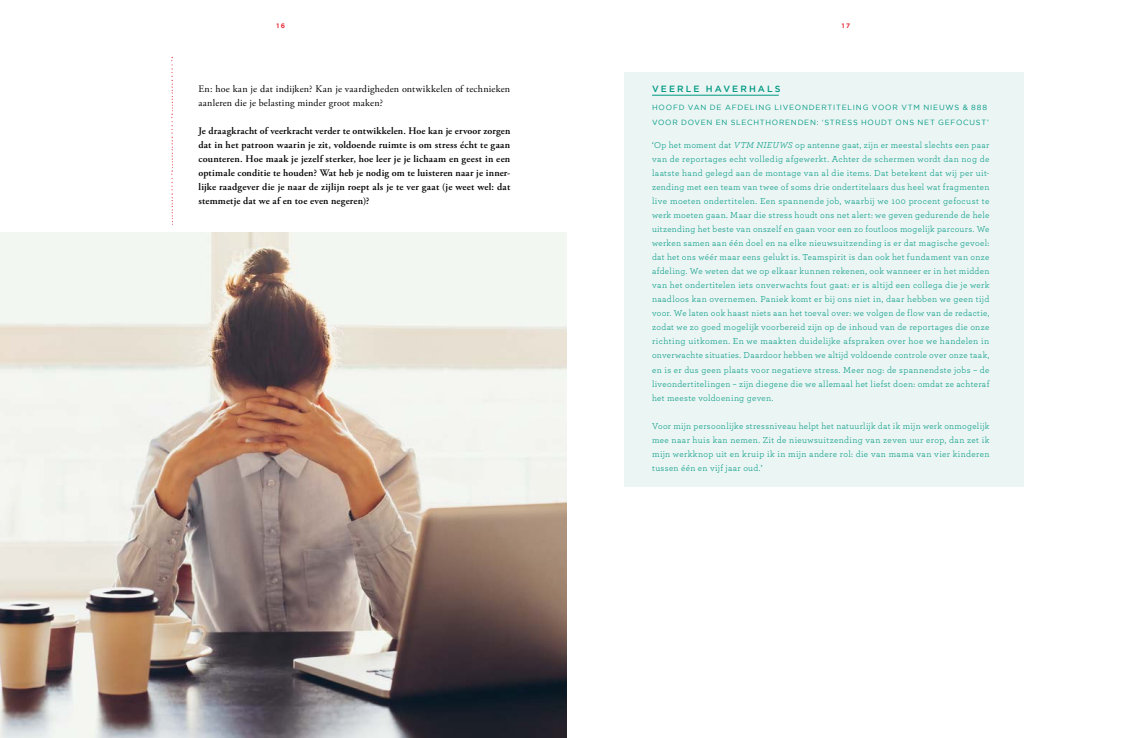
<style>
.page{position:relative;width:1134px;height:738px;background:#fff}
.page>*{position:absolute;margin:0;border:0;box-sizing:border-box;transform-origin:0 0}
.t1{font:600 10px/14px "Adobe Garamond Pro";letter-spacing:.015em;color:#000;text-align:justify}
.t2{font:10px/14px "Adobe Garamond Pro";letter-spacing:.02em;color:#000}
.t3{font:9px/14px "Archer";letter-spacing:.035em;color:#009982;text-align:justify}
.t4{font:500 9px "Gotham";letter-spacing:.23em;color:#009982}
.t5{font:7.5px/15px "Gotham";letter-spacing:.1em;color:#009982}
.t6{font:700 6.5px "Gotham";color:#e7343f}
.s1{font-style:italic}
</style>
<div class="page">
<div style="left:624px;top:72px;width:399px;height:38px;background:#ebf5f4"></div>
<hr style="left:652px;top:95px;width:127px;height:1px;background:#009982">
<div style="left:624px;top:96px;width:399px;height:44px;background:#ebf5f4"></div>
<div style="left:624px;top:132px;width:399px;height:284px;background:#ebf5f4"></div>
<div style="left:624px;top:412px;width:399px;height:74px;background:#ebf5f4"></div>
<img style="left:0;top:232px;width:567px;height:505px">
<svg style="left:171px;top:57px;width:2px;height:168px"></svg>
<p class="t6" style="left:276px;top:22px;width:10px">16</p>
<p class="t6" style="left:842px;top:22px;width:10px">17</p>
<p class="t2" style="left:198px;top:82px;width:313px">En: hoe kan je dat indijken? Kan je vaardigheden ontwikkelen of technieken aanleren die je belasting minder groot maken?</p>
<p class="t1" style="left:198px;top:124px;width:313px">Je draagkracht of veerkracht verder te ontwikkelen. Hoe kan je ervoor zorgen dat in het patroon waarin je zit, voldoende ruimte is om stress écht te gaan counteren. Hoe maak je jezelf sterker, hoe leer je je lichaam en geest in een optimale conditie te houden? Wat heb je nodig om te luisteren naar je inner&shy;lijke raadgever die je naar de zijlijn roept als je te ver gaat (je weet wel: dat stemmetje dat we af en toe even negeren)?</p>
<p class="t4" style="left:652px;top:84px;width:130px">VEERLE HAVERHALS</p>
<p class="t5" style="left:652px;top:100px;width:338px">HOOFD VAN DE AFDELING LIVEONDERTITELING VOOR VTM NIEUWS &amp; 888<br>VOOR DOVEN EN SLECHTHORENDEN: ‘STRESS HOUDT ONS NET GEFOCUST’</p>
<p class="t3" style="left:652px;top:138px;width:339px">‘Op het moment dat <span class="s1">VTM NIEUWS</span> op antenne gaat, zijn er meestal slechts een paar van de reportages echt volledig afgewerkt. Achter de schermen wordt dan nog de laatste hand gelegd aan de montage van al die items. Dat betekent dat wij per uit&shy;zending met een team van twee of soms drie ondertitelaars dus heel wat fragmenten live moeten ondertitelen. Een spannende job, waarbij we 100 procent gefocust te werk moeten gaan. Maar die stress houdt ons net alert: we geven gedurende de hele uitzending het beste van onszelf en gaan voor een zo foutloos mogelijk parcours. We werken samen aan één doel en na elke nieuwsuitzending is er dat magische gevoel: dat het ons wéér maar eens gelukt is. Teamspirit is dan ook het fundament van onze afdeling. We weten dat we op elkaar kunnen rekenen, ook wanneer er in het midden van het ondertitelen iets onverwachts fout gaat: er is altijd een collega die je werk naadloos kan overnemen. Paniek komt er bij ons niet in, daar hebben we geen tijd voor. We laten ook haast niets aan het toeval over: we volgen de flow van de redactie, zodat we zo goed mogelijk voorbereid zijn op de inhoud van de reportages die onze richting uitkomen. En we maakten duidelijke afspraken over hoe we handelen in onverwachte situaties. Daardoor hebben we altijd voldoende controle over onze taak, en is er dus geen plaats voor negatieve stress. Meer nog: de spannendste jobs – de liveondertitelingen – zijn diegene die we allemaal het liefst doen: omdat ze achteraf het meeste voldoening geven.</p>
<p class="t3" style="left:652px;top:418px;width:339px">Voor mijn persoonlijke stressniveau helpt het natuurlijk dat ik mijn werk onmogelijk mee naar huis kan nemen. Zit de nieuwsuitzending van zeven uur erop, dan zet ik mijn werkknop uit en kruip ik in mijn andere rol: die van mama van vier kinderen tussen één en vijf jaar oud.’</p>
</div>
